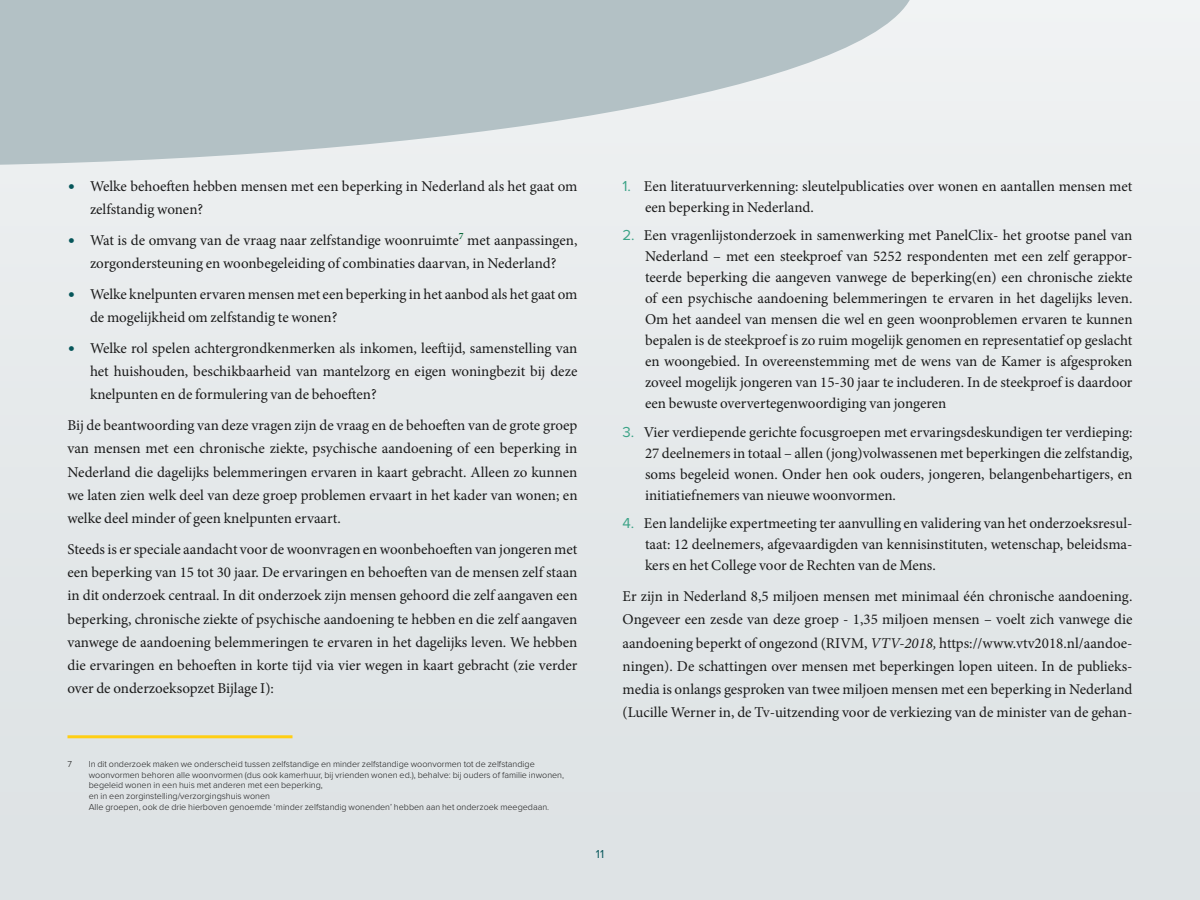
<style>
.page{position:relative;width:1200px;height:900px;background:#e4e8e9}
.page>*{position:absolute;margin:0;border:0;box-sizing:border-box;transform-origin:0 0}
.Broodtekst{font:15px/23.2px "Minion Pro";color:#1a1a1a;text-align:justify}
.t1{font:12px "Proxima Nova";color:#06565a}
.Voetnoot{font:300 9px/10.8px "Proxima Nova";color:#1a1a1a}
.s1{font-family:"Proxima Nova";font-size:22.5px;color:#06565a}
.s2{font-family:"Proxima Nova";color:#3ca387}
.s3{font-style:italic}
</style>
<div class="page">
<svg style="left:0;top:0;width:915px;height:165px;background:#c2cdd0"></svg>
<hr style="left:68px;top:735px;width:224px;height:3px;background:#ffce14">
<p class="Broodtekst" style="left:90px;top:175px;width:489px;text-indent:-22px"><span class="s1">•</span> Welke behoeften hebben mensen met een beperking in Nederland als het gaat om zelfstandig wonen?</p>
<p class="Broodtekst" style="left:68px;top:229px;width:512px;text-align:center"><span class="s1">•</span> Wat is de omvang van de vraag naar zelfstandige woonruimte<sup>7</sup> met aanpassingen, zorgondersteuning en woonbegeleiding of combinaties daarvan, in Nederland?</p>
<p class="Broodtekst" style="left:90px;top:283px;width:489px;text-indent:-22px"><span class="s1">•</span> Welke knelpunten ervaren mensen met een beperking in het aanbod als het gaat om de mogelijkheid om zelfstandig te wonen?</p>
<p class="Broodtekst" style="left:90px;top:337px;width:489px;text-indent:-22px"><span class="s1">•</span> Welke rol spelen achtergrondkenmerken als inkomen, leeftijd, samenstelling van het huishouden, beschikbaarheid van mantelzorg en eigen woningbezit bij deze knelpunten en de formulering van de behoeften?</p>
<p class="Broodtekst" style="left:68px;top:414px;width:512px">Bij de beantwoording van deze vragen zijn de vraag en de behoeften van de grote groep van mensen met een chronische ziekte, psychische aandoening of een beperking in Nederland die dagelijks belemmeringen ervaren in kaart gebracht. Alleen zo kunnen we laten zien welk deel van deze groep problemen ervaart in het kader van wonen; en welke deel minder of geen knelpunten ervaart.</p>
<p class="Broodtekst" style="left:68px;top:538px;width:512px">Steeds is er speciale aandacht voor de woonvragen en woonbehoeften van jongeren met een beperking van 15 tot 30 jaar. De ervaringen en behoeften van de mensen zelf staan in dit onderzoek centraal. In dit onderzoek zijn mensen gehoord die zelf aangaven een beperking, chronische ziekte of psychische aandoening te hebben en die zelf aangaven vanwege de aandoening belemmeringen te ervaren in het dagelijks leven. We hebben die ervaringen en behoeften in korte tijd via vier wegen in kaart gebracht (zie verder over de onderzoeksopzet Bijlage I):</p>
<p class="Voetnoot" style="left:68px;top:759px;width:6px">7</p>
<p class="Voetnoot" style="left:89px;top:759px;width:477px">In dit onderzoek maken we onderscheid tussen zelfstandige en minder zelfstandige woonvormen tot de zelfstandige woonvormen behoren alle woonvormen (dus ook kamerhuur, bij vrienden wonen ed.), behalve: bij ouders of familie inwonen,</p>
<p class="Voetnoot" style="left:89px;top:780px;width:236px">begeleid wonen in een huis met anderen met een beperking,</p>
<p class="Voetnoot" style="left:89px;top:791px;width:183px">en in een zorginstelling/verzorgingshuis wonen</p>
<p class="Voetnoot" style="left:89px;top:802px;width:462px">Alle groepen, ook de drie hierboven genoemde ‘minder zelfstandig wonenden’ hebben aan het onderzoek meegedaan.</p>
<p class="t1" style="left:596px;top:847px;width:10px">11</p>
<p class="Broodtekst" style="left:645px;top:176px;width:489px;line-height:21px;text-indent:-22px"><span class="s2">1.</span> Een literatuurverkenning: sleutelpublicaties over wonen en aantallen mensen met een beperking in Nederland.</p>
<p class="Broodtekst" style="left:645px;top:225px;width:489px;line-height:21px;text-indent:-22px"><span class="s2">2.</span> Een vragenlijstonderzoek in samenwerking met PanelClix- het grootse panel van Nederland – met een steekproef van 5252 respondenten met een zelf gerappor&shy;teerde beperking die aangeven vanwege de beperking(en) een chronische ziekte of een psychische aandoening belemmeringen te ervaren in het dagelijks leven.<br>Om het aandeel van mensen die wel en geen woonproblemen ervaren te kunnen bepalen is de steekproef is zo ruim mogelijk genomen en representatief op geslacht en woongebied. In overeenstemming met de wens van de Kamer is afgesproken zoveel mogelijk jongeren van 15-30 jaar te includeren. In de steekproef is daardoor een bewuste oververtegenwoordiging van jongeren</p>
<p class="Broodtekst" style="left:645px;top:422px;width:489px;line-height:21px;text-indent:-22px"><span class="s2">3.</span> Vier verdiepende gerichte focusgroepen met ervaringsdeskundigen ter verdieping:<br>27 deelnemers in totaal – allen (jong)volwassenen met beperkingen die zelfstandig, soms begeleid wonen. Onder hen ook ouders, jongeren, belangenbehartigers, en initiatiefnemers van nieuwe woonvormen.</p>
<p class="Broodtekst" style="left:645px;top:513px;width:489px;line-height:21px;text-indent:-22px"><span class="s2">4.</span> Een landelijke expertmeeting ter aanvulling en validering van het onderzoeksresul&shy;taat: 12 deelnemers, afgevaardigden van kennisinstituten, wetenschap, beleidsma&shy;kers en het College voor de Rechten van de Mens.</p>
<p class="Broodtekst" style="left:622px;top:585px;width:512px">Er zijn in Nederland 8,5 miljoen mensen met minimaal één chronische aandoening.<br>Ongeveer een zesde van deze groep - 1,35 miljoen mensen – voelt zich vanwege die aandoening beperkt of ongezond (RIVM, <span class="s3">VTV-2018,</span> https://www.vtv2018.nl/aandoe&shy;ningen). De schattingen over mensen met beperkingen lopen uiteen. In de publieks&shy;media is onlangs gesproken van twee miljoen mensen met een beperking in Nederland (Lucille Werner in, de Tv-uitzending voor de verkiezing van de minister van de gehan-</p>
</div>
